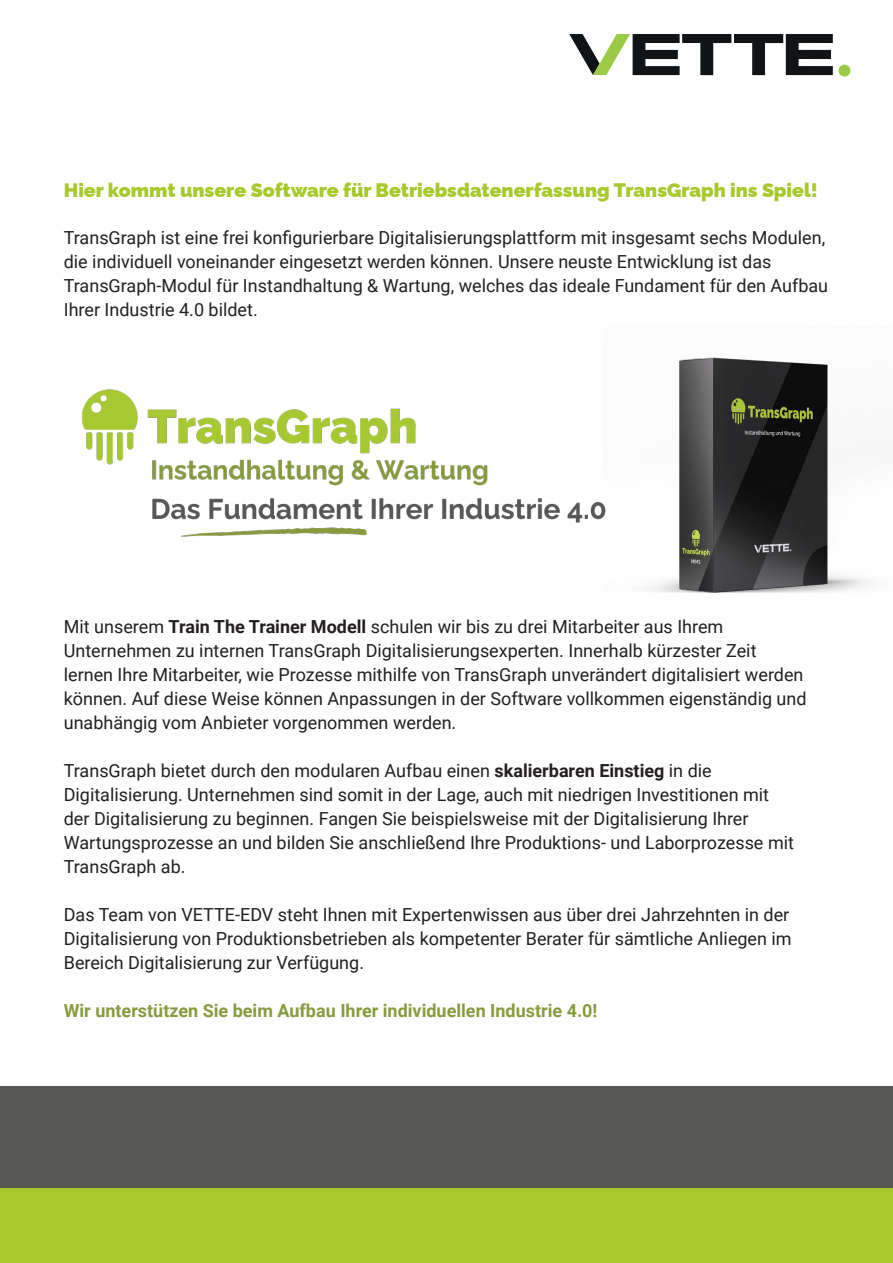
<style>
.page{position:relative;width:893px;height:1263px;background:#fff}
.page>*{position:absolute;margin:0;border:0;box-sizing:border-box;transform-origin:0 0}
.t1{font:900 19.5px "Raleway";color:#a7c92b}
.Fließtext{font:18px/24px "Roboto";color:#231f20}
.Fließtext-2{font:700 18px "Roboto";color:#879b3e}
.s1{font-weight:700}
</style>
<div class="page">
<svg style="left:569px;top:34px;width:264px;height:41px"></svg>
<div style="left:838px;top:65px;width:12px;height:12px;background:#9bcb46;border-radius:50%"></div>
<div style="left:0;top:1086px;width:893px;height:177px;background:#575756"></div>
<div style="left:0;top:1188px;width:893px;height:75px;background:#a7c92b"></div>
<img style="left:81px;top:389px;width:523px;height:148px">
<img style="left:604px;top:357px;width:266px;height:236px">
<p class="t1" style="left:64px;top:175px;width:756px">Hier kommt unsere Software für Betriebsdatenerfassung TransGraph ins Spiel!</p>
<p class="Fließtext" style="left:64px;top:225px;width:766px">TransGraph ist eine frei konfigurierbare Digitalisierungsplattform mit insgesamt sechs Modulen, die individuell voneinander eingesetzt werden können. Unsere neuste Entwicklung ist das TransGraph-Modul für Instandhaltung &amp; Wartung, welches das ideale Fundament für den Aufbau Ihrer Industrie 4.0 bildet.</p>
<p class="Fließtext" style="left:64px;top:614px;width:744px">Mit unserem <span class="s1">Train The Trainer Modell</span> schulen wir bis zu drei Mitarbeiter aus Ihrem Unternehmen zu internen TransGraph Digitalisierungsexperten. Innerhalb kürzester Zeit lernen Ihre Mitarbeiter, wie Prozesse mithilfe von TransGraph unverändert digitalisiert werden können. Auf diese Weise können Anpassungen in der Software vollkommen eigenständig und unabhängig vom Anbieter vorgenommen werden.</p>
<p class="Fließtext" style="left:64px;top:758px;width:732px">TransGraph bietet durch den modularen Aufbau einen <span class="s1">skalierbaren Einstieg</span> in die Digitalisierung. Unternehmen sind somit in der Lage, auch mit niedrigen Investitionen mit der Digitalisierung zu beginnen. Fangen Sie beispielsweise mit der Digitalisierung Ihrer Wartungsprozesse an und bilden Sie anschließend Ihre Produktions- und Laborprozesse mit TransGraph ab.</p>
<p class="Fließtext" style="left:64px;top:902px;width:729px">Das Team von VETTE-EDV steht Ihnen mit Expertenwissen aus über drei Jahrzehnten in der<br>Digitalisierung von Produktionsbetrieben als kompetenter Berater für sämtliche Anliegen im<br>Bereich Digitalisierung zur Verfügung.</p>
<p class="Fließtext-2" style="left:64px;top:998px;width:535px">Wir unterstützen Sie beim Aufbau Ihrer individuellen Industrie 4.0!</p>
</div>
